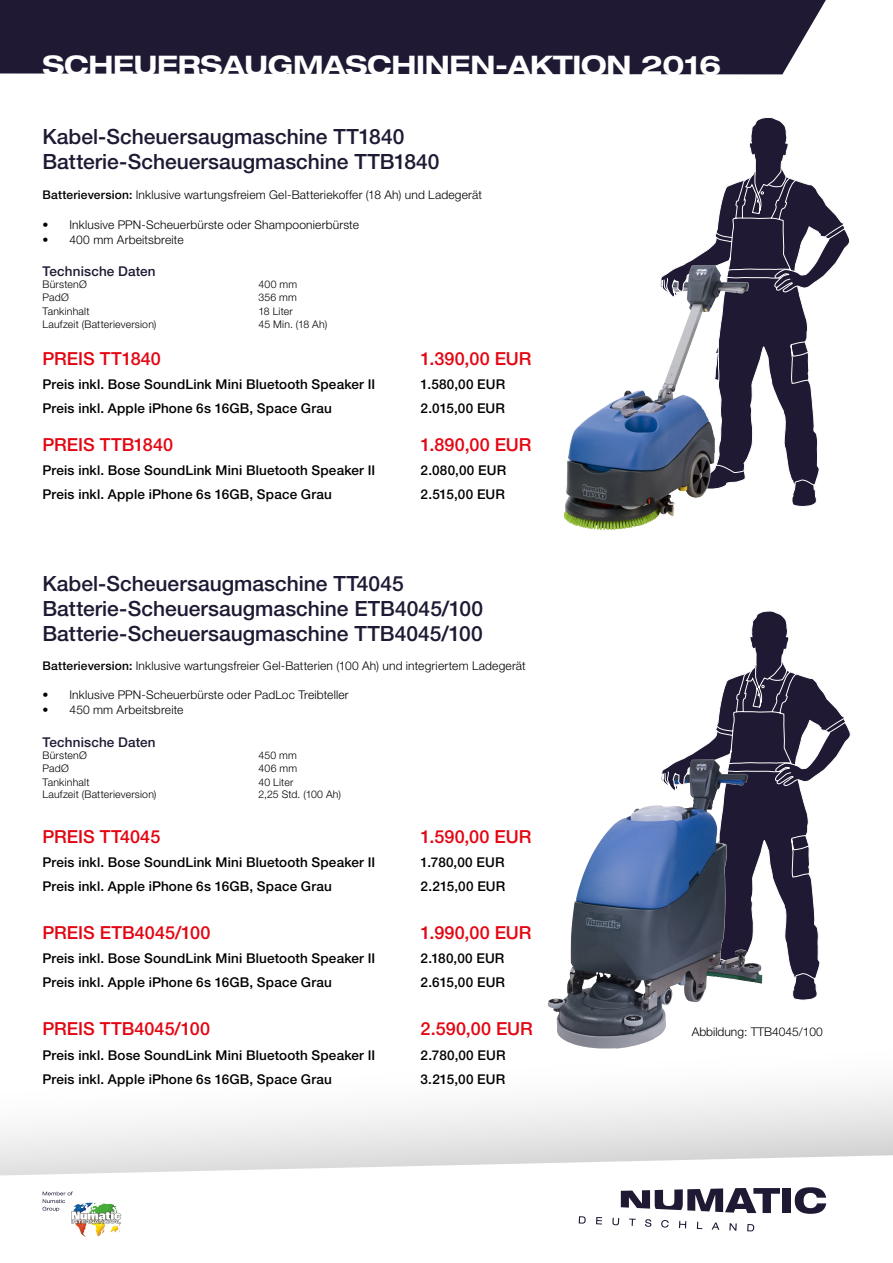
<style>
.page{position:relative;width:893px;height:1263px;background:#fff}
.page>*{position:absolute;margin:0;border:0;box-sizing:border-box;transform-origin:0 0}
.t1{font:700 expanded 27px "Helvetica Neue";letter-spacing:-.01em;color:#fff}
.t2{font:500 21px/25.2px "Helvetica Neue";color:#1f1933}
.t3{font:500 18px "Helvetica Neue";color:#e30613}
.t4{font:500 13.5px "Helvetica Neue";letter-spacing:.01em;color:#000}
.t5{font:500 13.5px "Helvetica Neue";letter-spacing:.01em;color:#1f1933}
.t6{font:300 12px "Helvetica Neue";letter-spacing:.015em;color:#000}
.t7{font:300 10.5px "Helvetica Neue";letter-spacing:.02em;color:#000}
.s1{font-weight:500}
</style>
<div class="page">
<svg style="left:0;top:1041px;width:893px;height:135px"></svg>
<img style="left:71px;top:1202px;width:50px;height:34px">
<svg style="left:43px;top:1191px;width:30px;height:20px"></svg>
<svg style="left:734px;top:611px;width:117px;height:389px"></svg>
<svg style="left:745px;top:660px;width:55px;height:10px"></svg>
<svg style="left:688px;top:670px;width:158px;height:309px"></svg>
<div style="left:691px;top:972px;width:36px;height:52px;background:#fff"></div>
<img style="left:548px;top:759px;width:163px;height:282px">
<svg style="left:660px;top:756px;width:31px;height:35px"></svg>
<div style="left:0;top:0;width:826px;height:74px;background:#1f1933"></div>
<svg style="left:794px;top:1187px;width:32px;height:27px"></svg>
<svg style="left:579px;top:1216px;width:7px;height:7px"></svg>
<div style="left:783px;top:1188px;width:8px;height:25px;background:#1f1933"></div>
<svg style="left:596px;top:1217px;width:6px;height:7px"></svg>
<svg style="left:612px;top:1188px;width:168px;height:43px"></svg>
<svg style="left:749px;top:117px;width:101px;height:390px"></svg>
<svg style="left:749px;top:166px;width:50px;height:10px"></svg>
<svg style="left:713px;top:176px;width:132px;height:310px"></svg>
<img style="left:563px;top:246px;width:218px;height:284px">
<svg style="left:659px;top:262px;width:31px;height:36px"></svg>
<h1 class="t1" style="left:43px;top:48px;width:680px">SCHEUERSAUGMASCHINEN-AKTION 2016</h1>
<h2 class="t2" style="left:43px;top:124px;width:399px">Kabel-Scheuersaugmaschine TT1840<br>Batterie-Scheuersaugmaschine TTB1840</h2>
<p class="t6" style="left:43px;top:188px;width:441px"><span class="s1">Batterieversion:</span> Inklusive wartungsfreiem Gel-Batteriekoffer (18 Ah) und Ladegerät</p>
<p class="t6" style="left:43px;top:218px;width:318px">• Inklusive PPN-Scheuerbürste oder Shampoonierbürste</p>
<p class="t6" style="left:43px;top:233px;width:143px">• 400 mm Arbeitsbreite</p>
<p class="t5" style="left:43px;top:263px;width:115px">Technische Daten</p>
<p class="t7" style="left:43px;top:278px;width:46px">BürstenØ</p>
<p class="t7" style="left:259px;top:278px;width:40px">400 mm</p>
<p class="t7" style="left:43px;top:291px;width:28px">PadØ</p>
<p class="t7" style="left:259px;top:291px;width:40px">356 mm</p>
<p class="t7" style="left:43px;top:305px;width:48px">Tankinhalt</p>
<p class="t7" style="left:259px;top:305px;width:36px">18 Liter</p>
<p class="t7" style="left:43px;top:317px;width:115px">Laufzeit (Batterieversion)</p>
<p class="t7" style="left:259px;top:317px;width:70px">45 Min. (18 Ah)</p>
<h3 class="t3" style="left:43px;top:348px;width:120px">PREIS TT1840</h3>
<h3 class="t3" style="left:421px;top:348px;width:113px">1.390,00 EUR</h3>
<p class="t4" style="left:43px;top:376px;width:334px">Preis inkl. Bose SoundLink Mini Bluetooth Speaker II</p>
<p class="t4" style="left:421px;top:376px;width:86px">1.580,00 EUR</p>
<p class="t4" style="left:43px;top:400px;width:291px">Preis inkl. Apple iPhone 6s 16GB, Space Grau</p>
<p class="t4" style="left:421px;top:400px;width:86px">2.015,00 EUR</p>
<h3 class="t3" style="left:43px;top:433px;width:132px">PREIS TTB1840</h3>
<h3 class="t3" style="left:421px;top:433px;width:113px">1.890,00 EUR</h3>
<p class="t4" style="left:43px;top:462px;width:334px">Preis inkl. Bose SoundLink Mini Bluetooth Speaker II</p>
<p class="t4" style="left:421px;top:462px;width:87px">2.080,00 EUR</p>
<p class="t4" style="left:43px;top:486px;width:291px">Preis inkl. Apple iPhone 6s 16GB, Space Grau</p>
<p class="t4" style="left:421px;top:486px;width:86px">2.515,00 EUR</p>
<h2 class="t2" style="left:43px;top:570px;width:442px">Kabel-Scheuersaugmaschine TT4045<br>Batterie-Scheuersaugmaschine ETB4045/100<br>Batterie-Scheuersaugmaschine TTB4045/100</h2>
<p class="t6" style="left:43px;top:658px;width:485px"><span class="s1">Batterieversion:</span> Inklusive wartungsfreier Gel-Batterien (100 Ah) und integriertem Ladegerät</p>
<p class="t6" style="left:43px;top:687px;width:308px">• Inklusive PPN-Scheuerbürste oder PadLoc Treibteller</p>
<p class="t6" style="left:43px;top:702px;width:142px">• 450 mm Arbeitsbreite</p>
<p class="t5" style="left:43px;top:734px;width:115px">Technische Daten</p>
<p class="t7" style="left:43px;top:749px;width:46px">BürstenØ</p>
<p class="t7" style="left:259px;top:749px;width:40px">450 mm</p>
<p class="t7" style="left:43px;top:762px;width:28px">PadØ</p>
<p class="t7" style="left:259px;top:762px;width:40px">406 mm</p>
<p class="t7" style="left:43px;top:776px;width:48px">Tankinhalt</p>
<p class="t7" style="left:259px;top:776px;width:36px">40 Liter</p>
<p class="t7" style="left:43px;top:788px;width:115px">Laufzeit (Batterieversion)</p>
<p class="t7" style="left:259px;top:788px;width:84px">2,25 Std. (100 Ah)</p>
<h3 class="t3" style="left:43px;top:826px;width:119px">PREIS TT4045</h3>
<h3 class="t3" style="left:421px;top:826px;width:112px">1.590,00 EUR</h3>
<p class="t4" style="left:43px;top:855px;width:334px">Preis inkl. Bose SoundLink Mini Bluetooth Speaker II</p>
<p class="t4" style="left:421px;top:855px;width:85px">1.780,00 EUR</p>
<p class="t4" style="left:43px;top:879px;width:291px">Preis inkl. Apple iPhone 6s 16GB, Space Grau</p>
<p class="t4" style="left:421px;top:879px;width:86px">2.215,00 EUR</p>
<h3 class="t3" style="left:43px;top:922px;width:169px">PREIS ETB4045/100</h3>
<h3 class="t3" style="left:421px;top:922px;width:113px">1.990,00 EUR</h3>
<p class="t4" style="left:43px;top:951px;width:334px">Preis inkl. Bose SoundLink Mini Bluetooth Speaker II</p>
<p class="t4" style="left:421px;top:951px;width:85px">2.180,00 EUR</p>
<p class="t4" style="left:43px;top:975px;width:291px">Preis inkl. Apple iPhone 6s 16GB, Space Grau</p>
<p class="t4" style="left:421px;top:975px;width:86px">2.615,00 EUR</p>
<h3 class="t3" style="left:43px;top:1018px;width:169px">PREIS TTB4045/100</h3>
<h3 class="t3" style="left:421px;top:1018px;width:114px">2.590,00 EUR</h3>
<p class="t4" style="left:43px;top:1047px;width:334px">Preis inkl. Bose SoundLink Mini Bluetooth Speaker II</p>
<p class="t4" style="left:421px;top:1047px;width:86px">2.780,00 EUR</p>
<p class="t4" style="left:43px;top:1071px;width:291px">Preis inkl. Apple iPhone 6s 16GB, Space Grau</p>
<p class="t4" style="left:421px;top:1071px;width:86px">3.215,00 EUR</p>
<p class="t6" style="left:692px;top:1025px;width:132px">Abbildung: TTB4045/100</p>
</div>
